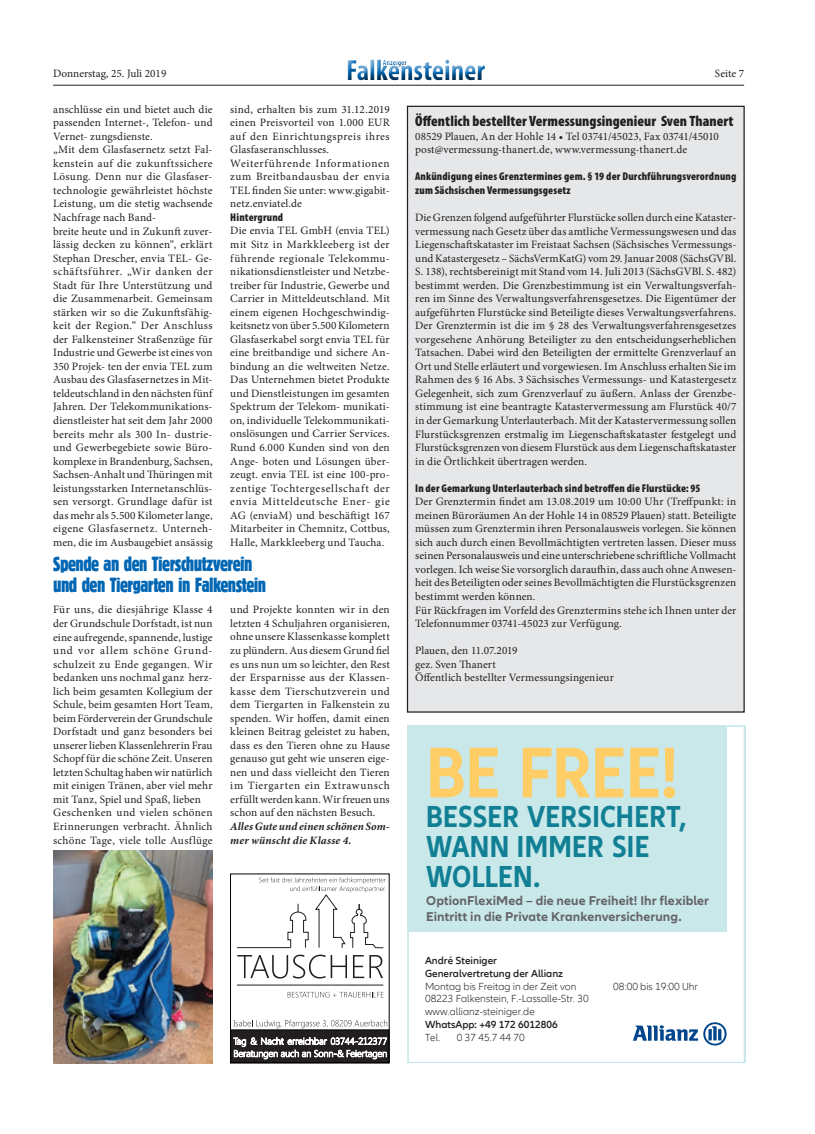
<style>
.page{position:relative;width:815px;height:1134px;background:#fff}
.page>*{position:absolute;margin:0;border:0;box-sizing:border-box;transform-origin:0 0}
.t1{font:700 condensed 74.38px "Allianz Neo";letter-spacing:-.005em;color:#fecd65}
.t2{font:700 condensed 31.5px/30px "Allianz Neo";letter-spacing:.01em;color:#117f94}
.t3{font:700 condensed 29.38px "Myriad Pro";color:#0166b3}
.t4{font:21.25px/21.2px "Block D Regu Extr Cond";letter-spacing:-.025em;color:#0166b3}
.t5{font:900 condensed 15px "Myriad Pro";letter-spacing:.005em;color:#231f20}
.t6{font:700 13.25px/15.9px "Allianz Neo";letter-spacing:.005em;color:#636366}
.t7{font:11.25px/13.5px "Minion Pro";letter-spacing:.01em;color:#231f20}
.t8{font:11.25px/13.5px "Minion Pro";letter-spacing:.03em;color:#231f20}
.t9{font:900 condensed 11.25px/13.5px "Myriad Pro";letter-spacing:.015em;color:#231f20}
.t10{font:italic 700 11.25px/13.5px "Minion Pro";letter-spacing:.01em;color:#231f20}
.t11{font:300 10.62px/13.2px "Allianz Neo";color:#231f20}
.t12{font:600 10.62px/12.8px "Allianz Neo";color:#231f20}
.t13{font:700 condensed 7.75px "Myriad Pro";color:#0166b3}
</style>
<div class="page">
<hr style="left:53px;top:85px;width:691px;height:1px;background:#231f20">
<div style="left:336px;top:50px;width:162px;height:39px;background:#fff"></div>
<div style="left:340px;top:54px;width:154px;height:35px;background:#231f20;opacity:.75"></div>
<div style="left:407px;top:725px;width:320px;height:207px;background:#c8e8ea"></div>
<div style="left:407px;top:725px;width:338px;height:338px;border:1px solid #c8e8ea"></div>
<svg style="left:633px;top:1022px;width:94px;height:23px"></svg>
<div style="left:407px;top:106px;width:337px;height:606px;background:#e6e7e9"></div>
<img style="left:53px;top:851px;width:159px;height:212px">
<div style="left:231px;top:1030px;width:158px;height:33px;background:#231f20"></div>
<div style="left:230px;top:1029px;width:160px;height:34px;border:1px solid #000002"></div>
<div style="left:230px;top:873px;width:160px;height:190px;border:1px solid #000002"></div>
<svg style="left:237px;top:955px;width:88px;height:23px"></svg>
<svg style="left:331px;top:955px;width:16px;height:23px"></svg>
<svg style="left:353px;top:955px;width:30px;height:23px"></svg>
<hr style="left:237px;top:947px;width:54px;height:1px;background:#231f20">
<hr style="left:237px;top:985px;width:146px;height:1px;background:#231f20">
<svg style="left:288px;top:992px;width:96px;height:5px"></svg>
<svg style="left:233px;top:1037px;width:154px;height:22px"></svg>
<svg style="left:233px;top:1020px;width:154px;height:8px"></svg>
<svg style="left:259px;top:877px;width:127px;height:71px"></svg>
<p class="t13" style="left:383px;top:57px;width:25px">Anzeiger</p>
<h3 class="t3" style="left:346px;top:52px;width:141px">Falkensteiner</h3>
<p class="t7" style="left:53px;top:67px;width:115px">Donnerstag, 25. Juli 2019</p>
<p class="t7" style="left:715px;top:67px;width:31px">Seite 7</p>
<p class="t7" style="left:53px;top:102px;width:161px">anschlüsse ein und bietet auch die passenden Internet-, Telefon- und Vernet- zungsdienste.<br>„Mit dem Glasfasernetz setzt Fal&shy;kenstein auf die zukunftssichere Lösung. Denn nur die Glasfaser&shy;technologie gewährleistet höchste Leistung, um die stetig wachsende Nachfrage nach Band-<br>breite heute und in Zukunft zuver&shy;lässig decken zu können“, erklärt Stephan Drescher, envia TEL- Ge&shy;schäftsführer. „Wir danken der Stadt für Ihre Unterstützung und die Zusammenarbeit. Gemeinsam stärken wir so die Zukunftsfähig&shy;keit der Region.“ Der Anschluss der Falkensteiner Straßenzüge für Industrie und Gewerbe ist eines von 350 Projek- ten der envia TEL zum Ausbau des Glasfasernetzes in Mit&shy;teldeutschland in den nächsten fünf Jahren. Der Telekommunikations&shy;dienstleister hat seit dem Jahr 2000 bereits mehr als 300 In- dustrie&shy;und Gewerbegebiete sowie Büro&shy;komplexe in Brandenburg, Sachsen, Sachsen-Anhalt und Thüringen mit leistungsstarken Internetanschlüs&shy;sen versorgt. Grundlage dafür ist das mehr als 5.500 Kilometer lange, eigene Glasfasernetz. Unterneh&shy;men, die im Ausbaugebiet ansässig</p>
<p class="t8" style="left:230px;top:102px;width:161px">sind, erhalten bis zum 31.12.2019 einen Preisvorteil von 1.000 EUR auf den Einrichtungspreis ihres<br>Glasfaseranschlusses.<br>Weiterführende Informationen zum Breitbandausbau der envia<br>TEL finden Sie unter: www.gigabit&shy;netz.enviatel.de</p>
<p class="t9" style="left:230px;top:210px;width:54px">Hintergrund</p>
<p class="t7" style="left:230px;top:224px;width:161px;text-align:justify">Die envia TEL GmbH (envia TEL) mit Sitz in Markkleeberg ist der führende regionale Telekommu&shy;nikationsdienstleister und Netzbe&shy;treiber für Industrie, Gewerbe und Carrier in Mitteldeutschland. Mit einem eigenen Hochgeschwindig&shy;keitsnetz von über 5.500 Kilometern Glasfaserkabel sorgt envia TEL für eine breitbandige und sichere An&shy;bindung an die weltweiten Netze.<br>Das Unternehmen bietet Produkte und Dienstleistungen im gesamten Spektrum der Telekom- munikati&shy;on, individuelle Telekommunikati&shy;onslösungen und Carrier Services.<br>Rund 6.000 Kunden sind von den Ange- boten und Lösungen über&shy;zeugt. envia TEL ist eine 100-pro&shy;zentige Tochtergesellschaft der envia Mitteldeutsche Ener- gie AG (enviaM) und beschäftigt 167<br>Mitarbeiter in Chemnitz, Cottbus, Halle, Markkleeberg und Taucha.</p>
<h3 class="t4" style="left:53px;top:553px;width:215px">Spende an den Tierschutzverein und den Tiergarten in Falkenstein</h3>
<p class="t7" style="left:53px;top:603px;width:161px">Für uns, die diesjährige Klasse 4 der Grundschule Dorfstadt, ist nun eine aufregende, spannende, lustige und vor allem schöne Grund&shy;schulzeit zu Ende gegangen. Wir bedanken uns nochmal ganz herz&shy;lich beim gesamten Kollegium der Schule, beim gesamten Hort Team, beim Förderverein der Grundschule Dorfstadt und ganz besonders bei unserer lieben Klassenlehrerin Frau Schopf für die schöne Zeit. Unseren letzten Schultag haben wir natürlich mit einigen Tränen, aber viel mehr mit Tanz, Spiel und Spaß, lieben Geschenken und vielen schönen Erinnerungen verbracht. Ähnlich schöne Tage, viele tolle Ausflüge</p>
<p class="t7" style="left:230px;top:603px;width:161px;text-align:justify">und Projekte konnten wir in den letzten 4 Schuljahren organisieren, ohne unsere Klassenkasse komplett zu plündern. Aus diesem Grund fiel es uns nun um so leichter, den Rest der Ersparnisse aus der Klassen&shy;kasse dem Tierschutzverein und dem Tiergarten in Falkenstein zu spenden. Wir hoffen, damit einen kleinen Beitrag geleistet zu haben, dass es den Tieren ohne zu Hause genauso gut geht wie unseren eige&shy;nen und dass vielleicht den Tieren im Tiergarten ein Extrawunsch erfüllt werden kann. Wir freuen uns schon auf den nächsten Besuch.</p>
<p class="t10" style="left:230px;top:819px;width:161px">Alles Gute und einen schönen Som&shy;mer wünscht die Klasse 4.</p>
<h3 class="t5" style="left:415px;top:112px;width:320px">Öffentlich bestellter Vermessungsingenieur Sven Thanert</h3>
<p class="t7" style="left:415px;top:129px;width:305px">08529 Plauen, An der Hohle 14 • Tel 03741/45023, Fax 03741/45010 post@vermessung-thanert.de, www.vermessung-thanert.de</p>
<p class="t9" style="left:415px;top:170px;width:323px">Ankündigung eines Grenztermines gem. § 19 der Durchführungsverordnung zum Sächsischen Vermessungsgesetz</p>
<p class="t7" style="left:415px;top:211px;width:323px;text-align:justify">Die Grenzen folgend aufgeführter Flurstücke sollen durch eine Kataster&shy;vermessung nach Gesetz über das amtliche Vermessungswesen und das Liegenschaftskataster im Freistaat Sachsen (Sächsisches Vermessungs&shy;und Katastergesetz – SächsVermKatG) vom 29. Januar 2008 (SächsGVBl.<br>S. 138), rechtsbereinigt mit Stand vom 14. Juli 2013 (SächsGVBl. S. 482) bestimmt werden. Die Grenzbestimmung ist ein Verwaltungsverfah&shy;ren im Sinne des Verwaltungsverfahrensgesetzes. Die Eigentümer der aufgeführten Flurstücke sind Beteiligte dieses Verwaltungsverfahrens.<br>Der Grenztermin ist die im § 28 des Verwaltungsverfahrensgesetzes vorgesehene Anhörung Beteiligter zu den entscheidungserheblichen Tatsachen. Dabei wird den Beteiligten der ermittelte Grenzverlauf an Ort und Stelle erläutert und vorgewiesen. Im Anschluss erhalten Sie im Rahmen des § 16 Abs. 3 Sächsisches Vermessungs- und Katastergesetz Gelegenheit, sich zum Grenzverlauf zu äußern. Anlass der Grenzbe&shy;stimmung ist eine beantragte Katastervermessung am Flurstück 40/7 in der Gemarkung Unterlauterbach. Mit der Katastervermessung sollen Flurstücksgrenzen erstmalig im Liegenschaftskataster festgelegt und Flurstücksgrenzen von diesem Flurstück aus dem Liegenschaftskataster in die Örtlichkeit übertragen werden.</p>
<p class="t9" style="left:415px;top:481px;width:287px">In der Gemarkung Unterlauterbach sind betroffen die Flurstücke: 95</p>
<p class="t7" style="left:415px;top:495px;width:323px">Der Grenztermin findet am 13.08.2019 um 10:00 Uhr (Treffpunkt: in meinen Büroräumen An der Hohle 14 in 08529 Plauen) statt. Beteiligte müssen zum Grenztermin ihren Personalausweis vorlegen. Sie können sich auch durch einen Bevollmächtigten vertreten lassen. Dieser muss seinen Personalausweis und eine unterschriebene schriftliche Vollmacht vorlegen. Ich weise Sie vorsorglich daraufhin, dass auch ohne Anwesen&shy;heit des Beteiligten oder seines Bevollmächtigten die Flurstücksgrenzen bestimmt werden können.<br>Für Rückfragen im Vorfeld des Grenztermins stehe ich Ihnen unter der Telefonnummer 03741-45023 zur Verfügung.</p>
<p class="t7" style="left:415px;top:644px;width:200px">Plauen, den 11.07.2019<br>gez. Sven Thanert<br>Öffentlich bestellter Vermessungsingenieur</p>
<h1 class="t1" style="left:426px;top:730px;width:253px">BE FREE!</h1>
<h2 class="t2" style="left:426px;top:803px;width:262px">BESSER VERSICHERT,<br>WANN IMMER SIE<br>WOLLEN.</h2>
<p class="t6" style="left:426px;top:892px;width:285px">OptionFlexiMed – die neue Freiheit! Ihr flexibler<br>Eintritt in die Private Krankenversicherung.</p>
<p class="t12" style="left:425px;top:954px;width:140px">André Steiniger<br>Generalvertretung der Allianz</p>
<p class="t11" style="left:425px;top:980px;width:153px">Montag bis Freitag in der Zeit von</p>
<p class="t11" style="left:613px;top:980px;width:86px">08:00 bis 19:00 Uhr</p>
<p class="t11" style="left:425px;top:992px;width:165px">08223 Falkenstein, F.-Lassalle-Str. 30 www.allianz-steiniger.de</p>
<p class="t12" style="left:425px;top:1018px;width:134px">WhatsApp: +49 172 6012806</p>
<p class="t11" style="left:425px;top:1031px;width:17px">Tel.</p>
<p class="t11" style="left:457px;top:1031px;width:69px">0 37 45.7 44 70</p>
</div>
